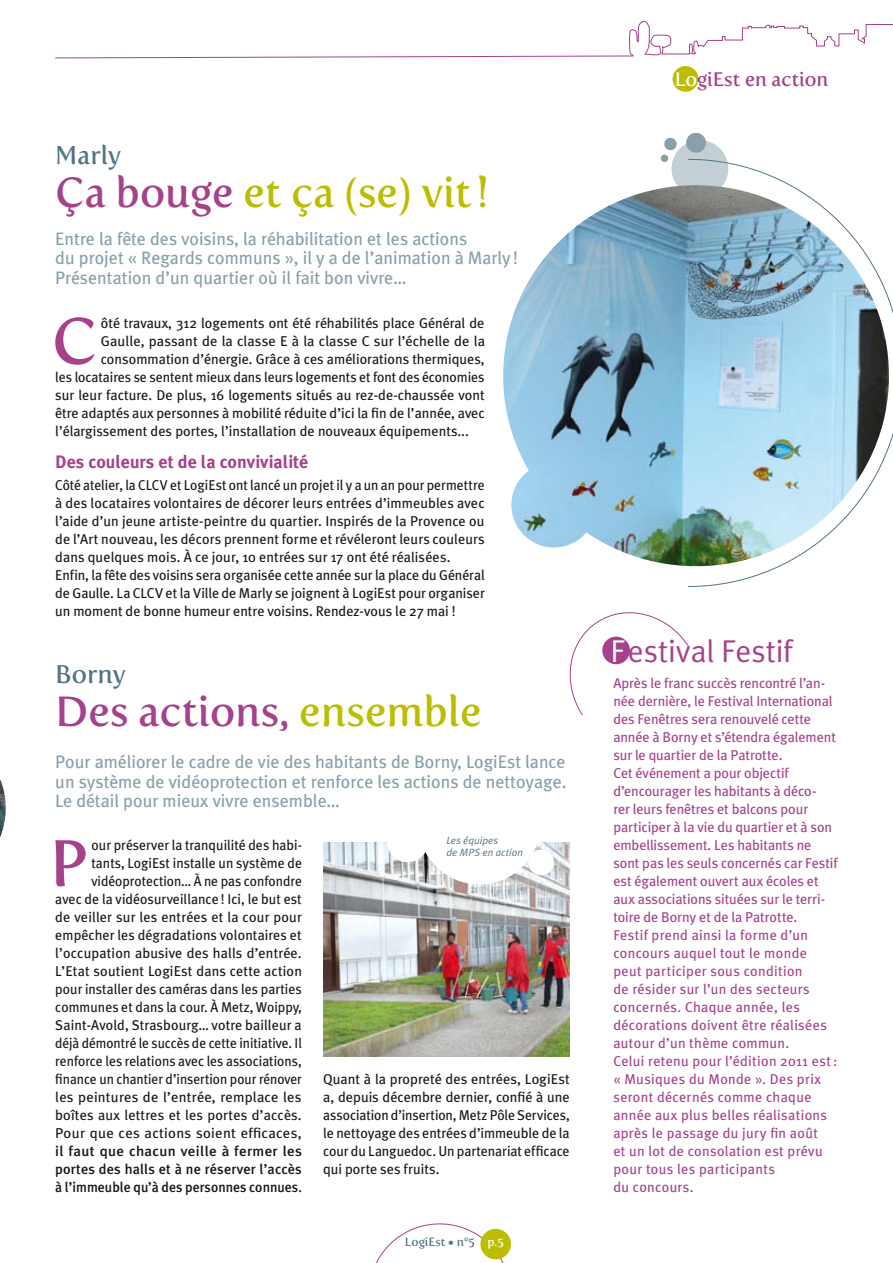
<style>
.page{position:relative;width:893px;height:1263px;background:#fff}
.page>*{position:absolute;margin:0;border:0;box-sizing:border-box;transform-origin:0 0}
.t1{font:65.1px "Fertigo Pro";color:#a6418b}
.t2{font:42px "Fertigo Pro";color:#bcbd00}
.t3{font:42px "Fertigo Pro";color:#a6418b}
.t4{font:31.5px "Meta Plus Normal";color:#a6418b}
.t5{font:25.5px "Fertigo Pro";color:#537586}
.t6{font:19.5px "Fertigo Pro";color:#a6418b}
.t7{font:18px/19.5px "Meta Plus";color:#88a0a9}
.t8{font:700 18px "Meta Plus";color:#a6418b}
.t9{font:14.25px/18px "Meta Plus";color:#1a171b;text-align:right}
.t10{font:14.25px/18px "Meta Plus";letter-spacing:.01em;color:#a6418b}
.t11{font:14.25px/18px "Meta Plus";color:#1a171b;scale:.96 1}
.t12{font:500 14.25px/18px "Meta Plus";color:#1a171b;text-align:justify;scale:1.05 1}
.t13{font:12px "Fertigo Pro";color:#537586}
.t14{font:italic 10.5px/12px "Meta Plus Normal";color:#537586}
.s1{color:#a6418b}
.s2{color:#bcbd00}
.s3{font-weight:400}
.s4{color:#fff}
</style>
<div class="page">
<svg style="left:55px;top:21px;width:838px;height:51px"></svg>
<div style="left:673px;top:66px;width:25px;height:26px;background:#bcbd00;border-radius:50%"></div>
<svg style="left:375px;top:1223px;width:132px;height:40px"></svg>
<div style="left:480px;top:1229px;width:31px;height:30px;background:#bcbd00;border-radius:50%"></div>
<img style="left:323px;top:842px;width:247px;height:214px">
<svg style="left:660px;top:132px;width:67px;height:53px"></svg>
<svg style="left:687px;top:159px;width:206px;height:428px"></svg>
<img style="left:503px;top:185px;width:386px;height:381px">
<img style="left:511px;top:462px;width:85px;height:85px;border-radius:43px">
<div style="left:418px;top:762px;width:123px;height:122px;background:#fff;border-radius:50%"></div>
<div style="left:528px;top:849px;width:26px;height:26px;background:#fff;border-radius:50%"></div>
<div style="left:387px;top:821px;width:41px;height:41px;background:#fff;border-radius:50%"></div>
<svg style="left:569px;top:612px;width:120px;height:104px"></svg>
<img style="left:0;top:779px;width:6px;height:58px">
<h3 class="t5" style="left:55px;top:140px;width:67px">Marly</h3>
<h2 class="t2" style="left:55px;top:168px;width:435px"><span class="s1">Ça bouge</span> et ça (se) vit!</h2>
<p class="t7" style="left:55px;top:229px;width:464px">Entre la fête des voisins, la réhabilitation et les actions<br>du projet « Regards communs », il y a de l’animation à Marly !<br>Présentation d’un quartier où il fait bon vivre…</p>
<h1 class="t1" style="left:52px;top:303px;width:47px">C</h1>
<p class="t9" style="left:101px;top:314px;width:385px">ôté travaux, 312 logements ont été réhabilités place Général de</p>
<p class="t9" style="left:101px;top:332px;width:386px">Gaulle, passant de la classe E à la classe C sur l’échelle de la</p>
<p class="t9" style="left:101px;top:350px;width:386px">consommation d’énergie. Grâce à ces améliorations thermiques,</p>
<p class="t9" style="left:55px;top:368px;width:431px">les locataires se sentent mieux dans leurs logements et font des économies</p>
<p class="t9" style="left:55px;top:386px;width:431px">sur leur facture. De plus, 16 logements situés au rez-de-chaussée vont</p>
<p class="t9" style="left:55px;top:404px;width:431px">être adaptés aux personnes à mobilité réduite d’ici la fin de l’année, avec</p>
<p class="t9" style="left:55px;top:422px;width:415px">l’élargissement des portes, l’installation de nouveaux équipements...</p>
<p class="t8" style="left:55px;top:451px;width:255px">Des couleurs et de la convivialité</p>
<p class="t11" style="left:55px;top:476px;width:449px">Côté atelier, la CLCV et LogiEst ont lancé un projet il y a un an pour permettre à des locataires volontaires de décorer leurs entrées d’immeubles avec l’aide d’un jeune artiste-peintre du quartier. Inspirés de la Provence ou de l’Art nouveau, les décors prennent forme et révéleront leurs couleurs dans quelques mois. À ce jour, 10 entrées sur 17 ont été réalisées.<br>Enfin, la fête des voisins sera organisée cette année sur la place du Général de Gaulle. La CLCV et la Ville de Marly se joignent à LogiEst pour organiser un moment de bonne humeur entre voisins. Rendez-vous le 27 mai !</p>
<h3 class="t5" style="left:55px;top:659px;width:72px">Borny</h3>
<h2 class="t3" style="left:55px;top:687px;width:428px">Des actions, <span class="s2">ensemble</span></h2>
<p class="t7" style="left:55px;top:752px;width:513px;text-align:justify">Pour améliorer le cadre de vie des habitants de Borny, LogiEst lance un système de vidéoprotection et renforce les actions de nettoyage.<br>Le détail pour mieux vivre ensemble…</p>
<p class="t9" style="left:55px;top:836px;width:248px">our préserver la tranquilité des habi&shy;tants, LogiEst installe un système de vidéoprotection… À ne pas confondre<br>avec de la vidéosurveillance ! Ici, le but est de veiller sur les entrées et la cour pour empêcher les dégradations volontaires et l’occupation abusive des halls d’entrée.<br>L’Etat soutient LogiEst dans cette action pour installer des caméras dans les parties communes et dans la cour. À Metz, Woippy, Saint-Avold, Strasbourg… votre bailleur a déjà démontré le succès de cette initiative. Il renforce les relations avec les associations, finance un chantier d’insertion pour rénover les peintures de l’entrée, remplace les boîtes aux lettres et les portes d’accès.<br>Pour que ces actions soient efficaces,</p>
<p class="t12" style="left:55px;top:1142px;width:237px">il faut que chacun veille à fermer les portes des halls et à ne réserver l’accès à l’immeuble qu’à des personnes connues<span class="s3">.</span></p>
<h1 class="t1" style="left:49px;top:825px;width:40px">P</h1>
<p class="t14" style="left:446px;top:834px;width:78px">Les équipes<br>de MPS en action</p>
<p class="t9" style="left:323px;top:1070px;width:248px;text-align:justify">Quant à la propreté des entrées, LogiEst a, depuis décembre dernier, confié à une association d’insertion, Metz Pôle Services, le nettoyage des entrées d’immeuble de la cour du Languedoc. Un partenariat efficace qui porte ses fruits.</p>
<p class="t13" style="left:405px;top:1234px;width:100px">LogiEst • n°5 <span class="s4">p.5</span></p>
<h3 class="t6" style="left:675px;top:68px;width:155px"><span class="s4">Lo</span>giEst en action</h3>
<h3 class="t4" style="left:610px;top:633px;width:183px"><span class="s4">F</span>estival Festif</h3>
<p class="t10" style="left:613px;top:674px;width:226px">Après le franc succès rencontré l’an&shy;née dernière, le Festival International des Fenêtres sera renouvelé cette année à Borny et s’étendra également sur le quartier de la Patrotte.<br>Cet événement a pour objectif d’encourager les habitants à déco-<br>rer leurs fenêtres et balcons pour participer à la vie du quartier et à son embellissement. Les habitants ne sont pas les seuls concernés car Festif est également ouvert aux écoles et aux associations situées sur le terri&shy;toire de Borny et de la Patrotte.<br>Festif prend ainsi la forme d’un concours auquel tout le monde peut participer sous condition<br>de résider sur l’un des secteurs concernés. Chaque année, les décorations doivent être réalisées autour d’un thème commun.<br>Celui retenu pour l’édition 2011 est: « Musiques du Monde ». Des prix seront décernés comme chaque année aux plus belles réalisations après le passage du jury fin août<br>et un lot de consolation est prévu pour tous les participants<br>du concours.</p>
</div>
